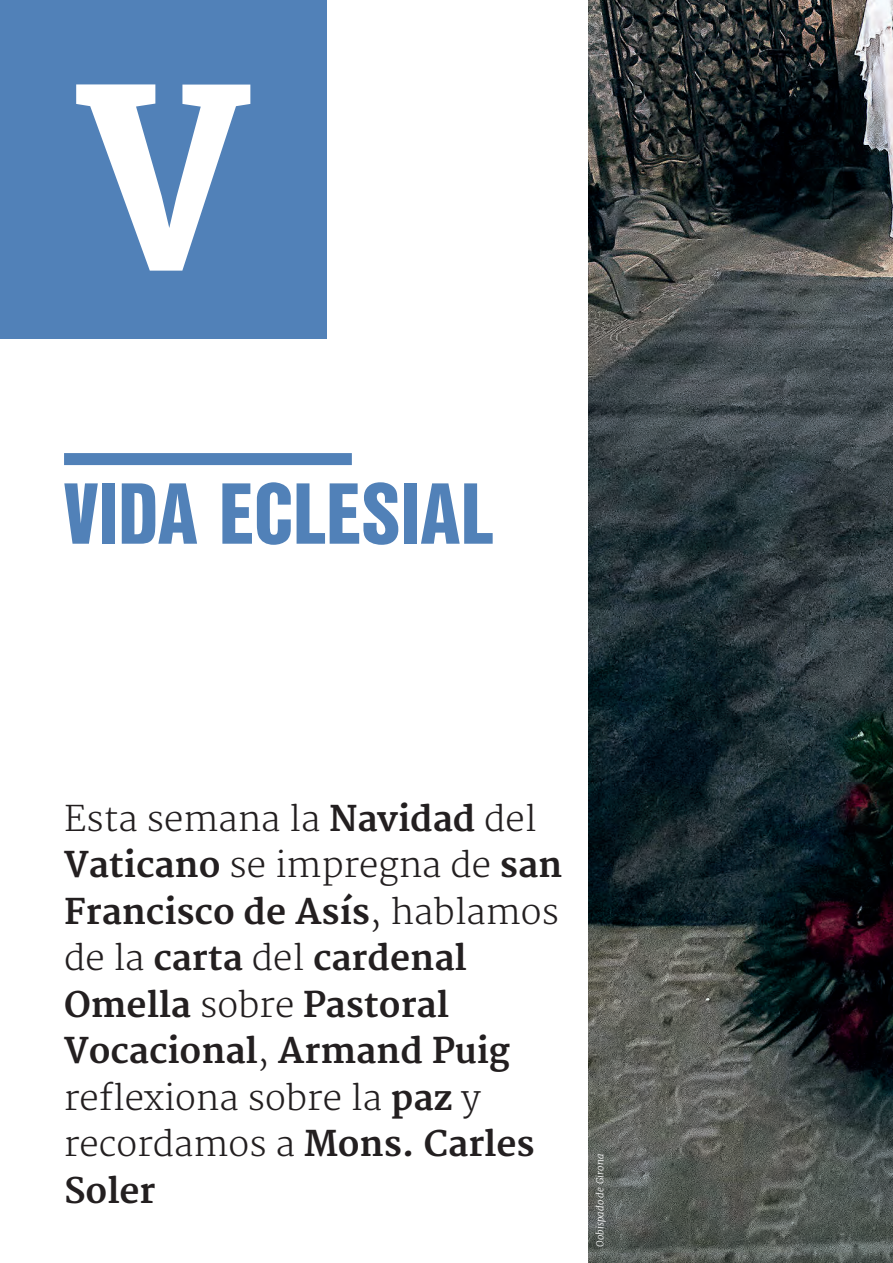
<style>
.page{position:relative;width:893px;height:1263px;background:#fff}
.page>*{position:absolute;margin:0;border:0;box-sizing:border-box;transform-origin:0 0}
.t1{font:900 84px "Nimbus San Con LOT";letter-spacing:-.005em;color:#5181b8}
.t2{font:700 34.5px/46.5px "Merriweather";color:#231f20}
.CODINACHPETIT{font:italic 300 9.75px "Merriweather";letter-spacing:.01em;color:#fff}
.s1{font-weight:300}
</style>
<div class="page">
<img style="left:588px;top:0;width:305px;height:1263px">
<div style="left:0;top:0;width:326px;height:338px;background:#5181b8"></div>
<div style="left:64px;top:453px;width:288px;height:12px;background:#5181b8"></div>
<svg style="left:76px;top:84px;width:174px;height:187px"></svg>
<p class="t1" style="left:64px;top:450px;width:431px">VIDA ECLESIAL</p>
<p class="t2" style="left:64px;top:797px;width:500px"><span class="s1">Esta semana la</span> Navidad <span class="s1">del<br></span>Vaticano <span class="s1">se impregna de</span> san<br>Francisco de Asís<span class="s1">, hablamos de la</span> carta <span class="s1">del</span> cardenal<br>Omella <span class="s1">sobre</span> Pastoral<br>Vocacional<span class="s1">,</span> Armand Puig <span class="s1">reflexiona sobre la</span> paz <span class="s1">y recordamos a</span> Mons. Carles<br>Soler</p>
<p class="CODINACHPETIT" style="left:594px;top:1247px;width:94px;rotate:-90deg">Oobispado de Girona</p>
</div>
